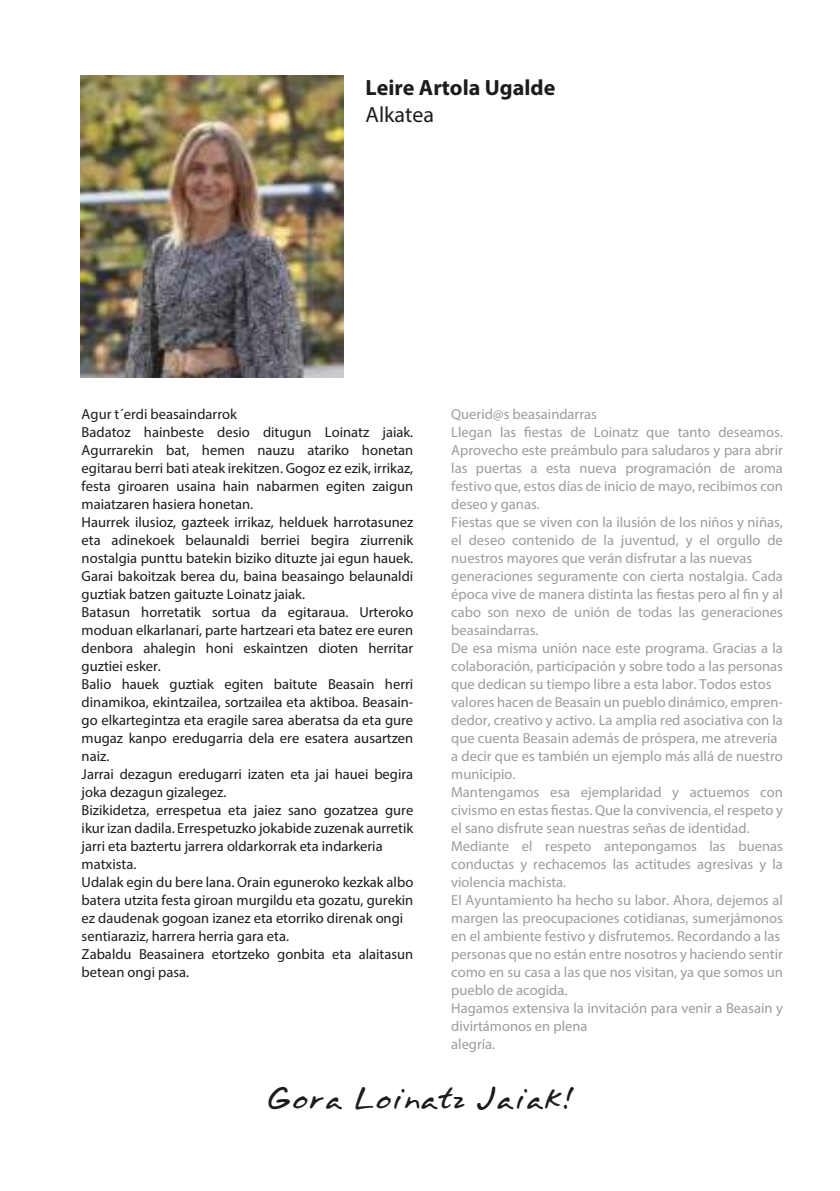
<style>
.page{position:relative;width:840px;height:1191px;background:#fff}
.page>*{position:absolute;margin:0;border:0;box-sizing:border-box;transform-origin:0 0}
.t1{font:26px "Annifont";color:#1c1c1b}
.t2{font:700 22px "Myriad Pro";color:#1c1c1b}
.t3{font:22px "Myriad Pro";color:#1c1c1b}
.t4{font:14.6px/18px "Myriad Pro";color:#9d9c9c}
.t5{font:14.6px/18px "Myriad Pro";color:#1c1c1b}
</style>
<div class="page">
<img style="left:81px;top:76px;width:262px;height:301px">
<h2 class="t2" style="left:365px;top:76px;width:191px">Leire Artola Ugalde</h2>
<h2 class="t3" style="left:365px;top:106px;width:70px">Alkatea</h2>
<p class="t5" style="left:82px;top:406px;width:333px">Agur t´erdi beasaindarrok<br>Badatoz hainbeste desio ditugun Loinatz jaiak.<br>Agurrarekin bat, hemen nauzu atariko honetan egitarau berri bati ateak irekitzen. Gogoz ez ezik, irrikaz, festa giroaren usaina hain nabarmen egiten zaigun maiatzaren hasiera honetan.<br>Haurrek ilusioz, gazteek irrikaz, helduek harrotasunez eta adinekoek belaunaldi berriei begira ziurrenik nostalgia punttu batekin biziko dituzte jai egun hauek.<br>Garai bakoitzak berea du, baina beasaingo belaunaldi guztiak batzen gaituzte Loinatz jaiak.<br>Batasun horretatik sortua da egitaraua. Urteroko moduan elkarlanari, parte hartzeari eta batez ere euren denbora ahalegin honi eskaintzen dioten herritar guztiei esker.<br>Balio hauek guztiak egiten baitute Beasain herri dinamikoa, ekintzailea, sortzailea eta aktiboa. Beasain&shy;go elkartegintza eta eragile sarea aberatsa da eta gure mugaz kanpo eredugarria dela ere esatera ausartzen naiz.<br>Jarrai dezagun eredugarri izaten eta jai hauei begira joka dezagun gizalegez.<br>Bizikidetza, errespetua eta jaiez sano gozatzea gure ikur izan dadila. Errespetuzko jokabide zuzenak aurretik jarri eta baztertu jarrera oldarkorrak eta indarkeria matxista.<br>Udalak egin du bere lana. Orain eguneroko kezkak albo batera utzita festa giroan murgildu eta gozatu, gurekin ez daudenak gogoan izanez eta etorriko direnak ongi sentiaraziz, harrera herria gara eta.<br>Zabaldu Beasainera etortzeko gonbita eta alaitasun betean ongi pasa.</p>
<p class="t4" style="left:451px;top:406px;width:333px">Querid@s beasaindarras<br>Llegan las fiestas de Loinatz que tanto deseamos.<br>Aprovecho este preámbulo para saludaros y para abrir las puertas a esta nueva programación de aroma festivo que, estos días de inicio de mayo, recibimos con deseo y ganas.<br>Fiestas que se viven con la ilusión de los niños y niñas, el deseo contenido de la juventud, y el orgullo de nuestros mayores que verán disfrutar a las nuevas generaciones seguramente con cierta nostalgia. Cada época vive de manera distinta las fiestas pero al fin y al cabo son nexo de unión de todas las generaciones beasaindarras.<br>De esa misma unión nace este programa. Gracias a la colaboración, participación y sobre todo a las personas que dedican su tiempo libre a esta labor. Todos estos valores hacen de Beasain un pueblo dinámico, empren&shy;dedor, creativo y activo. La amplia red asociativa con la que cuenta Beasain además de próspera, me atrevería a decir que es también un ejemplo más allá de nuestro municipio.<br>Mantengamos esa ejemplaridad y actuemos con civismo en estas fiestas. Que la convivencia, el respeto y el sano disfrute sean nuestras señas de identidad.<br>Mediante el respeto antepongamos las buenas conductas y rechacemos las actitudes agresivas y la violencia machista.<br>El Ayuntamiento ha hecho su labor. Ahora, dejemos al margen las preocupaciones cotidianas, sumerjámonos en el ambiente festivo y disfrutemos. Recordando a las personas que no están entre nosotros y haciendo sentir como en su casa a las que nos visitan, ya que somos un pueblo de acogida.<br>Hagamos extensiva la invitación para venir a Beasain y divirtámonos en plena<br>alegría.</p>
<h1 class="t1" style="left:265px;top:1085px;width:310px">Gora Loinatz Jaiak!</h1>
</div>
